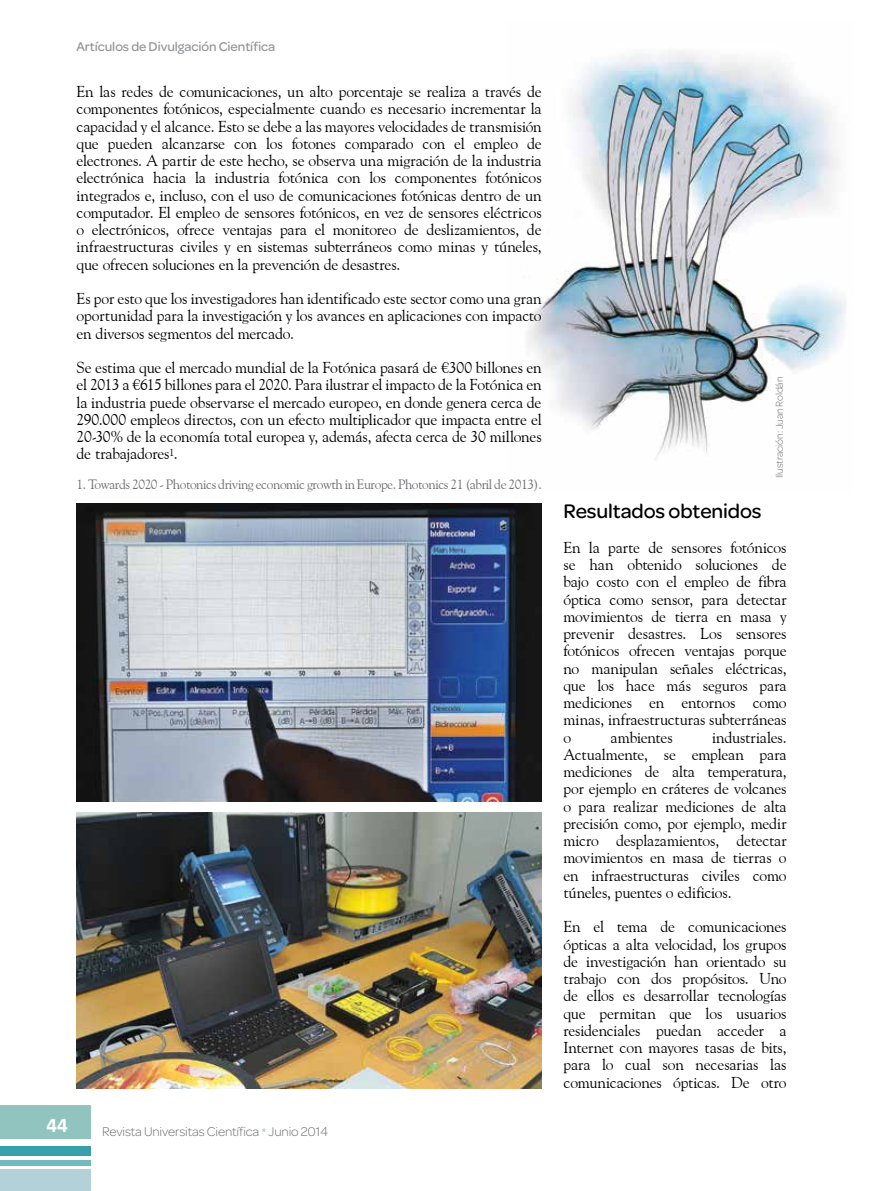
<style>
.page{position:relative;width:893px;height:1191px;background:#fff}
.page>*{position:absolute;margin:0;border:0;box-sizing:border-box;transform-origin:0 0}
.t1{font:500 21px "Omnes";letter-spacing:-.005em;color:#000}
.t2{font:700 21px "Calibri";color:#fff}
.t3{font:15.75px/17.2px "Goudy Old Style BT";letter-spacing:-.015em;color:#000;text-align:justify}
.t4{font:13.5px "Goudy Old Style BT";letter-spacing:-.03em;color:#6d6e71}
.t5{font:300 13.5px "Omnes";letter-spacing:-.01em;color:#6d6e71}
.t6{font:500 13.5px "Omnes";letter-spacing:-.005em;color:#939598}
.t7{font:300 10.5px "Omnes";letter-spacing:-.01em;color:#6d6e71}
.s1{color:#7ab5be}
</style>
<div class="page">
<div style="left:0;top:1146px;width:91px;height:10px;background:#38a0aa"></div>
<div style="left:0;top:1169px;width:91px;height:22px;background:#b3d1d9"></div>
<div style="left:0;top:1160px;width:91px;height:5px;background:#71bbbe"></div>
<div style="left:0;top:1105px;width:91px;height:34px;background:#92c4bf"></div>
<img style="left:527px;top:51px;width:319px;height:407px">
<img style="left:77px;top:504px;width:465px;height:297px">
<img style="left:77px;top:812px;width:465px;height:277px">
<p class="t6" style="left:77px;top:39px;width:200px">Artículos de Divulgación Científica</p>
<p class="t3" style="left:77px;top:83px;width:467px">En las redes de comunicaciones, un alto porcentaje se realiza a través de componentes fotónicos, especialmente cuando es necesario incrementar la capacidad y el alcance. Esto se debe a las mayores velocidades de transmisión que pueden alcanzarse con los fotones comparado con el empleo de electrones. A partir de este hecho, se observa una migración de la industria electrónica hacia la industria fotónica con los componentes fotónicos integrados e, incluso, con el uso de comunicaciones fotónicas dentro de un computador. El empleo de sensores fotónicos, en vez de sensores eléctricos o electrónicos, ofrece ventajas para el monitoreo de deslizamientos, de infraestructuras civiles y en sistemas subterráneos como minas y túneles, que ofrecen soluciones en la prevención de desastres.</p>
<p class="t3" style="left:77px;top:290px;width:467px">Es por esto que los investigadores han identificado este sector como una gran oportunidad para la investigación y los avances en aplicaciones con impacto en diversos segmentos del mercado.</p>
<p class="t3" style="left:77px;top:359px;width:467px">Se estima que el mercado mundial de la Fotónica pasará de €300 billones en el 2013 a €615 billones para el 2020. Para ilustrar el impacto de la Fotónica en la industria puede observarse el mercado europeo, en donde genera cerca de 290.000 empleos directos, con un efecto multiplicador que impacta entre el 20-30% de la economía total europea y, además, afecta cerca de 30 millones de trabajadores<sup>1</sup>.</p>
<p class="t4" style="left:77px;top:476px;width:467px">1. Towards 2020 - Photonics driving economic growth in Europe. Photonics 21 (abril de 2013).</p>
<h1 class="t2" style="left:47px;top:1111px;width:23px">44</h1>
<p class="t5" style="left:102px;top:1123px;width:227px">Revista Universitas Científica <span class="s1">*</span> Junio 2014</p>
<p class="t7" style="left:773px;top:478px;width:103px;rotate:-90deg">Ilustración: Juan Roldán</p>
<h1 class="t1" style="left:563px;top:499px;width:200px">Resultados obtenidos</h1>
<p class="t3" style="left:563px;top:538px;width:225px">En la parte de sensores fotónicos se han obtenido soluciones de bajo costo con el empleo de fibra óptica como sensor, para detectar movimientos de tierra en masa y prevenir desastres. Los sensores fotónicos ofrecen ventajas porque no manipulan señales eléctricas, que los hace más seguros para mediciones en entornos como minas, infraestructuras subterráneas o</p>
<p class="t3" style="left:563px;top:728px;width:225px;text-indent:149px">industriales.<br>Actualmente, se emplean para mediciones de alta temperatura, por ejemplo en cráteres de volcanes o para realizar mediciones de alta precisión como, por ejemplo, medir micro desplazamientos, detectar movimientos en masa de tierras o en infraestructuras civiles como túneles, puentes o edificios.</p>
<p class="t3" style="left:563px;top:918px;width:225px">En el tema de comunicaciones ópticas a alta velocidad, los grupos de investigación han orientado su trabajo con dos propósitos. Uno de ellos es desarrollar tecnologías que permitan que los usuarios residenciales puedan acceder a Internet con mayores tasas de bits, para lo cual son necesarias las comunicaciones ópticas. De otro</p>
<p class="t3" style="left:611px;top:728px;width:64px">ambientes</p>
</div>
